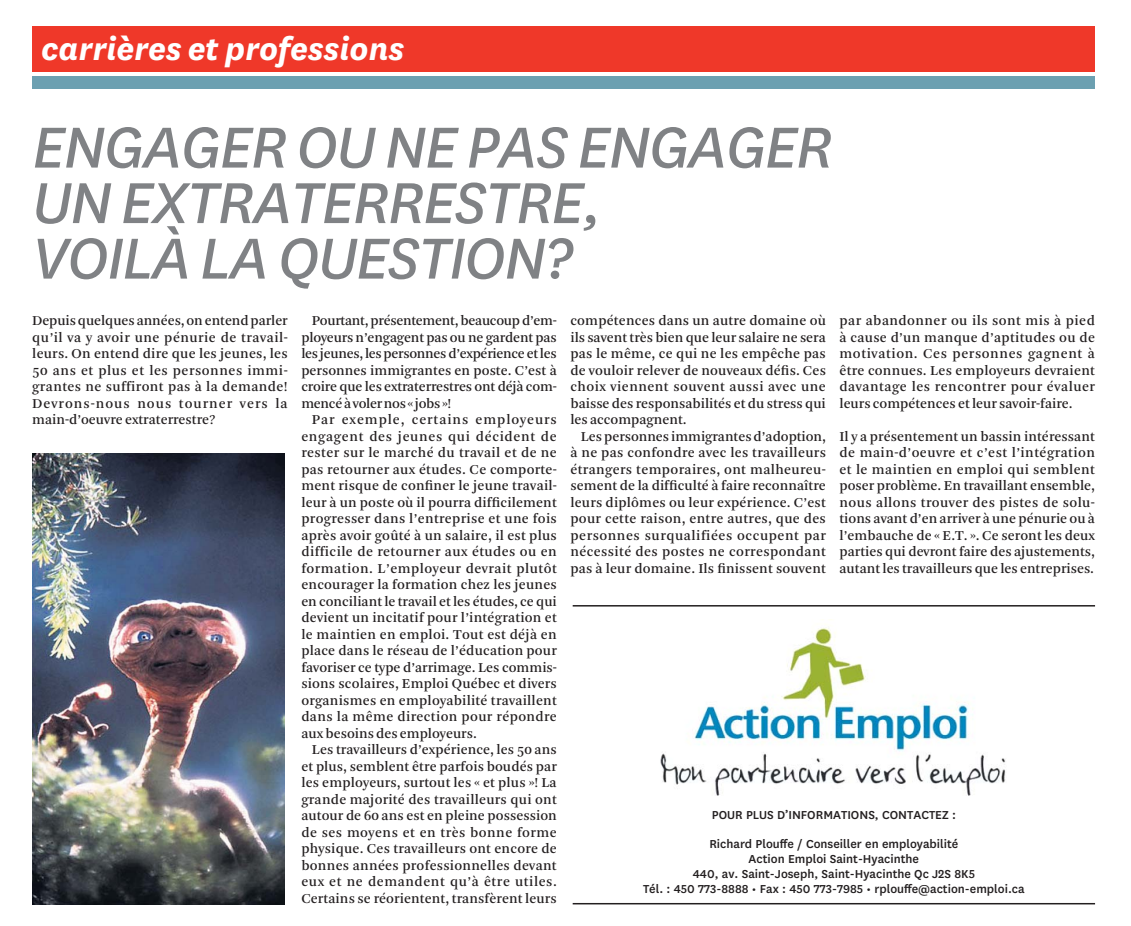
<style>
.page{position:relative;width:1131px;height:926px;background:#fff}
.page>*{position:absolute;margin:0;border:0;box-sizing:border-box;transform-origin:0 0}
.t1{font:italic 67.5px/55.5px "National";letter-spacing:-.025em;color:#808285}
.t2{font:italic 700 36px "National";color:#fff}
.t3{font:14.25px/16.5px "Arnhem";color:#231f20;text-align:justify}
.t4{font:500 13.5px/15px "National";color:#231f20}
</style>
<div class="page">
<img style="left:660px;top:619px;width:346px;height:177px">
<hr style="left:572px;top:605px;width:522px;height:1px;background:#231f20">
<hr style="left:572px;top:903px;width:522px;height:1px;background:#231f20">
<div style="left:32px;top:27px;width:1062px;height:45px;background:#ef3829"></div>
<div style="left:32px;top:77px;width:1062px;height:12px;background:#6ca0b1"></div>
<img style="left:32px;top:453px;width:252px;height:451px">
<h2 class="t2" style="left:41px;top:26px;width:364px">carrières et professions</h2>
<h1 class="t1" style="left:32px;top:117px;width:802px">ENGAGER OU NE PAS ENGAGER<br>UN EXTRATERRESTRE,<br>VOILÀ LA QUESTION?</h1>
<p class="t3" style="left:32px;top:314px;width:257px">Depuis quelques années, on entend parler qu’il va y avoir une pénurie de travail&shy;leurs. On entend dire que les jeunes, les 50 ans et plus et les personnes immi&shy;grantes ne suffiront pas à la demande!<br>Devrons-nous nous tourner vers la main-d’oeuvre extraterrestre?</p>
<p class="t3" style="left:301px;top:314px;width:257px;text-indent:10px">Pourtant, présentement, beaucoup d’em&shy;ployeurs n’engagent pas ou ne gardent pas les jeunes, les personnes d’expérience et les personnes immigrantes en poste. C’est à croire que les extraterrestres ont déjà com&shy;mencé à voler nos « jobs »!</p>
<p class="t3" style="left:570px;top:314px;width:257px">compétences dans un autre domaine où ils savent très bien que leur salaire ne sera pas le même, ce qui ne les empêche pas de vouloir relever de nouveaux défis. Ces choix viennent souvent aussi avec une baisse des responsabilités et du stress qui les accompagnent.</p>
<p class="t3" style="left:570px;top:429px;width:257px;text-indent:10px">Les personnes immigrantes d’adoption, à ne pas confondre avec les travailleurs étrangers temporaires, ont malheureu&shy;sement de la difficulté à faire reconnaître leurs diplômes ou leur expérience. C’est pour cette raison, entre autres, que des personnes surqualifiées occupent par nécessité des postes ne correspondant pas à leur domaine. Ils finissent souvent</p>
<p class="t3" style="left:839px;top:314px;width:257px">par abandonner ou ils sont mis à pied à cause d’un manque d’aptitudes ou de motivation. Ces personnes gagnent à être connues. Les employeurs devraient davantage les rencontrer pour évaluer leurs compétences et leur savoir-faire.</p>
<p class="t3" style="left:839px;top:429px;width:257px">Il y a présentement un bassin intéressant de main-d’oeuvre et c’est l’intégration et le maintien en emploi qui semblent poser problème. En travaillant ensemble, nous allons trouver des pistes de solu&shy;tions avant d’en arriver à une pénurie ou à l’embauche de « E.T. ». Ce seront les deux parties qui devront faire des ajustements, autant les travailleurs que les entreprises.</p>
<p class="t3" style="left:301px;top:413px;width:257px;text-indent:11px">Par exemple, certains employeurs engagent des jeunes qui décident de rester sur le marché du travail et de ne pas retourner aux études. Ce comporte&shy;ment risque de confiner le jeune travail&shy;leur à un poste où il pourra difficilement progresser dans l’entreprise et une fois après avoir goûté à un salaire, il est plus difficile de retourner aux études ou en formation. L’employeur devrait plutôt encourager la formation chez les jeunes en conciliant le travail et les études, ce qui devient un incitatif pour l’intégration et le maintien en emploi. Tout est déjà en place dans le réseau de l’éducation pour favoriser ce type d’arrimage. Les commis&shy;sions scolaires, Emploi Québec et divers organismes en employabilité travaillent dans la même direction pour répondre aux besoins des employeurs.</p>
<p class="t3" style="left:301px;top:743px;width:257px;text-indent:10px">Les travailleurs d’expérience, les 50 ans et plus, semblent être parfois boudés par les employeurs, surtout les « et plus »! La grande majorité des travailleurs qui ont autour de 60 ans est en pleine possession de ses moyens et en très bonne forme physique. Ces travailleurs ont encore de bonnes années professionnelles devant eux et ne demandent qu’à être utiles.<br>Certains se réorientent, transfèrent leurs</p>
<p class="t4" style="left:709px;top:800px;width:250px;line-height:28.5px">POUR PLUS D’INFORMATIONS, CONTACTEZ :<br>Richard Plouffe / Conseiller en employabilité</p>
<p class="t4" style="left:643px;top:850px;width:383px;text-align:center">Action Emploi Saint-Hyacinthe<br>440, av. Saint-Joseph, Saint-Hyacinthe Qc J2S 8K5<br>Tél. : 450 773-8888 • Fax : 450 773-7985 • rplouffe@action-emploi.ca</p>
</div>
